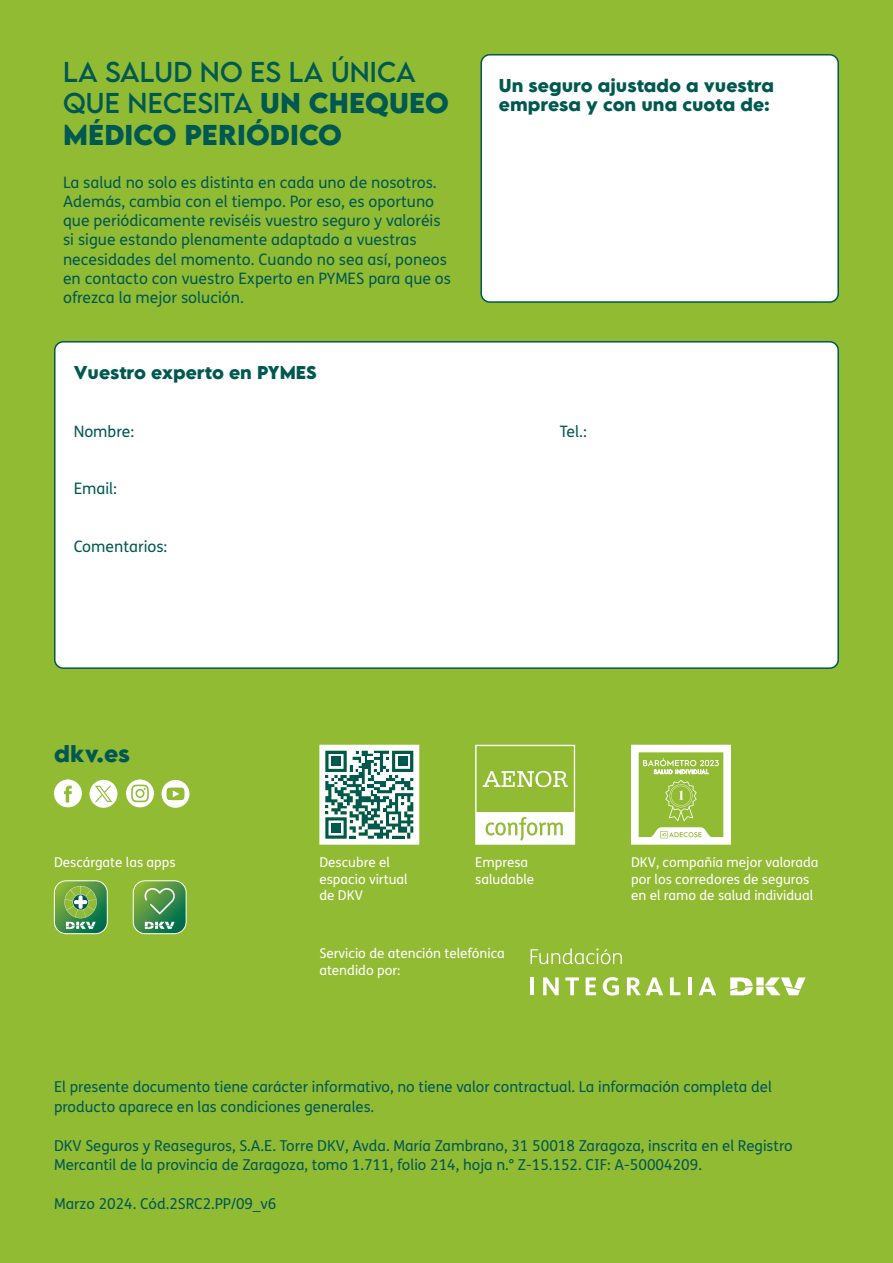
<style>
.page{position:relative;width:893px;height:1263px;background:#92bb34}
.page>*{position:absolute;margin:0;border:0;box-sizing:border-box;transform-origin:0 0}
.t1{font:25.5px/31.5px "LEMONMILK Pro FTR";letter-spacing:.005em;color:#005951}
.t2{font:700 21px "LEMONMILK Pro FTR";color:#005951}
.t3{font:700 16.5px/19.2px "LEMONMILK Pro FTR";color:#005951}
.t4{font:15.75px/19.2px "FS Me";color:#005951}
.t5{font:15px/19.5px "FS Me";color:#005951}
.t6{font:13.5px/16.5px "FS Me";color:#fff}
.s1{font-weight:700}
</style>
<div class="page">
<hr style="left:531px;top:977px;width:3px;height:18px;background:#fff">
<svg style="left:531px;top:948px;width:91px;height:16px"></svg>
<svg style="left:543px;top:977px;width:16px;height:18px"></svg>
<svg style="left:565px;top:977px;width:14px;height:18px"></svg>
<svg style="left:586px;top:977px;width:10px;height:18px"></svg>
<svg style="left:603px;top:977px;width:16px;height:18px"></svg>
<svg style="left:627px;top:977px;width:36px;height:18px"></svg>
<svg style="left:670px;top:977px;width:10px;height:18px"></svg>
<hr style="left:688px;top:977px;width:4px;height:18px;background:#fff">
<svg style="left:699px;top:977px;width:17px;height:18px"></svg>
<svg style="left:730px;top:977px;width:76px;height:18px"></svg>
<svg style="left:475px;top:745px;width:100px;height:100px"></svg>
<div style="left:54px;top:880px;width:54px;height:54px;border:1px solid #fff;border-radius:12px"></div>
<svg style="left:54px;top:881px;width:53px;height:53px"></svg>
<div style="left:133px;top:880px;width:54px;height:54px;border:1px solid #fff;border-radius:12px"></div>
<svg style="left:133px;top:881px;width:53px;height:53px;background:#5f9f5d"></svg>
<div style="left:54px;top:779px;width:28px;height:28px;background:#fff;border-radius:50%"></div>
<svg style="left:64px;top:786px;width:8px;height:16px"></svg>
<svg style="left:126px;top:779px;width:28px;height:28px"></svg>
<svg style="left:131px;top:785px;width:18px;height:17px"></svg>
<div style="left:162px;top:780px;width:27px;height:28px;background:#fff;border-radius:50%"></div>
<svg style="left:166px;top:787px;width:19px;height:13px"></svg>
<svg style="left:90px;top:780px;width:28px;height:28px"></svg>
<svg style="left:631px;top:745px;width:100px;height:100px"></svg>
<svg style="left:319px;top:745px;width:100px;height:100px;background:#9bbeb5"></svg>
<div style="left:332px;top:757px;width:9px;height:9px;background:#005951"></div>
<div style="left:398px;top:757px;width:9px;height:9px;background:#005951"></div>
<div style="left:332px;top:823px;width:9px;height:9px;background:#005951"></div>
<div style="left:481px;top:55px;width:357px;height:247px;background:#fff;border-radius:9px"></div>
<div style="left:480px;top:54px;width:359px;height:249px;border:2px solid #005951;border-radius:9px"></div>
<div style="left:55px;top:342px;width:783px;height:326px;background:#fff;border-radius:9px"></div>
<div style="left:54px;top:341px;width:785px;height:328px;border:2px solid #005951;border-radius:9px"></div>
<h1 class="t1" style="left:63px;top:56px;width:387px">LA SALUD NO ES LA ÚNICA<br>QUE NECESITA <span class="s1">UN CHEQUEO<br>MÉDICO PERIÓDICO</span></h1>
<p class="t4" style="left:63px;top:173px;width:390px">La salud no solo es distinta en cada uno de nosotros.<br>Además, cambia con el tiempo. Por eso, es oportuno que periódicamente reviséis vuestro seguro y valoréis si sigue estando plenamente adaptado a vuestras necesidades del momento. Cuando no sea así, poneos en contacto con vuestro Experto en PYMES para que os ofrezca la mejor solución.</p>
<p class="t3" style="left:74px;top:363px;width:245px">Vuestro experto en PYMES</p>
<p class="t3" style="left:499px;top:76px;width:277px">Un seguro ajustado a vuestra empresa y con una cuota de:</p>
<p class="t4" style="left:74px;top:421px;width:62px">Nombre:</p>
<p class="t4" style="left:560px;top:421px;width:29px">Tel.:</p>
<p class="t4" style="left:74px;top:479px;width:45px">Email:</p>
<p class="t4" style="left:74px;top:536px;width:95px">Comentarios:</p>
<h2 class="t2" style="left:54px;top:739px;width:78px">dkv.es</h2>
<p class="t6" style="left:54px;top:854px;width:123px">Descárgate las apps</p>
<p class="t6" style="left:319px;top:854px;width:90px">Descubre el espacio virtual de DKV</p>
<p class="t6" style="left:631px;top:854px;width:189px">DKV, compañía mejor valorada por los corredores de seguros en el ramo de salud individual</p>
<p class="t6" style="left:475px;top:854px;width:60px">Empresa saludable</p>
<p class="t6" style="left:319px;top:945px;width:187px">Servicio de atención telefónica atendido por:</p>
<p class="t5" style="left:54px;top:1077px;width:719px">El presente documento tiene carácter informativo, no tiene valor contractual. La información completa del producto aparece en las condiciones generales.</p>
<p class="t5" style="left:54px;top:1135px;width:740px">DKV Seguros y Reaseguros, S.A.E. Torre DKV, Avda. María Zambrano, 31 50018 Zaragoza, inscrita en el Registro<br>Mercantil de la provincia de Zaragoza, tomo 1.711, folio 214, hoja n.° Z-15.152. CIF: A-50004209.</p>
<p class="t5" style="left:54px;top:1194px;width:224px">Marzo 2024. Cód.2SRC2.PP/09_v6</p>
</div>
